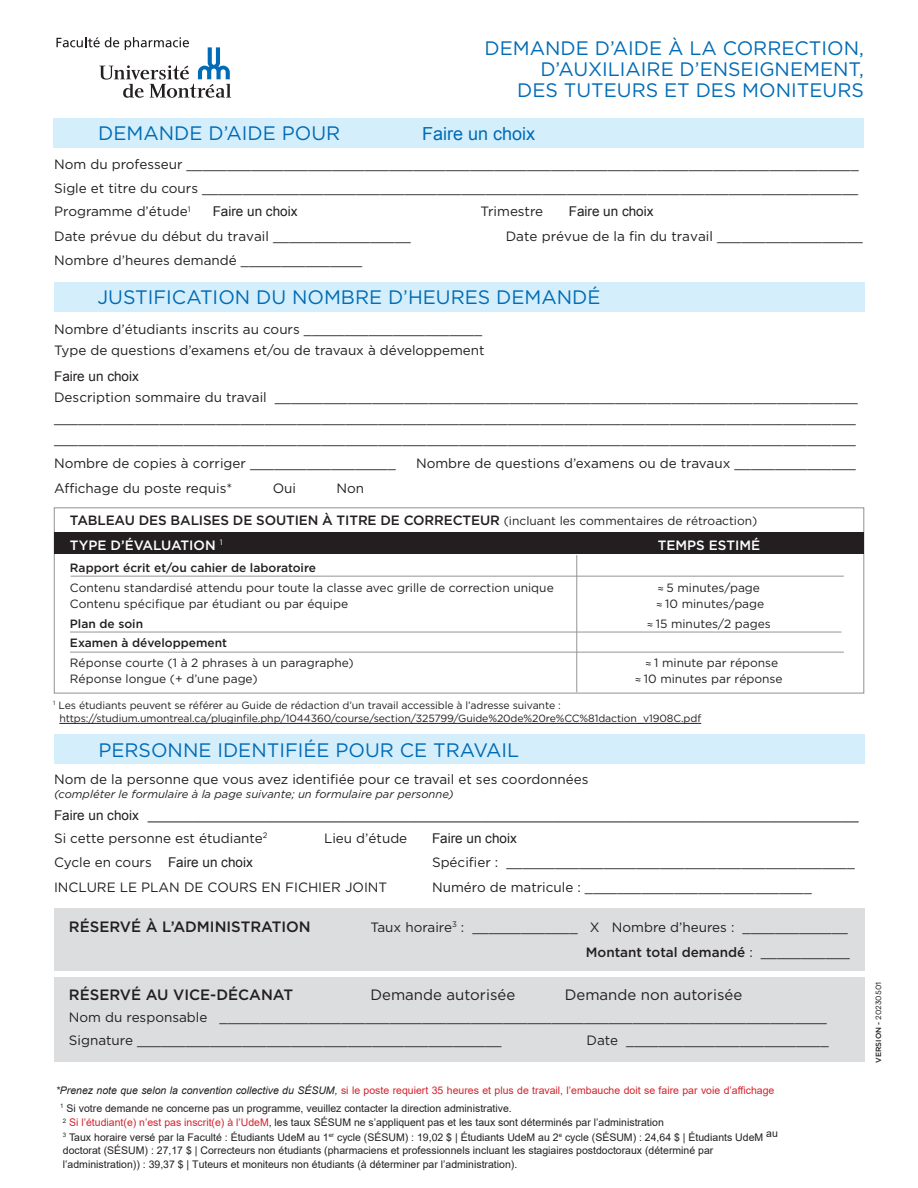
<style>
.page{position:relative;width:918px;height:1188px;background:#fff}
.page>*{position:absolute;margin:0;border:0;box-sizing:border-box;transform-origin:0 0}
.t1{font:19.5px "Gotham";color:#006bb6}
.t2{font:18px "Arial";color:#006bb6}
.t3{font:15px "Gotham";color:#231f20}
.t4{font:500 15px "Gotham";color:#231f20}
.t5{font:13.5px/23.7px "Gotham";color:#231f20;text-align:justify}
.t6{font:500 13.5px "Gotham";letter-spacing:-.01em;color:#231f20}
.t7{font:13.5px "Arial";color:#231f20}
.t8{font:500 13.5px "Gotham";color:#fff}
.t9{font:12px "Gotham";color:#231f20}
.t10{font:500 12px "Gotham";color:#231f20}
.t11{font:italic 11.25px "Gotham";color:#231f20}
.t12{font:10.5px/14.4px "Arial";color:#231f20}
.t13{font:10.5px "Gotham";letter-spacing:-.01em;color:#231f20}
.t14{font:500 7.5px "Gotham";color:#231f20}
.s1{font-weight:400;font-size:12px}
.s2{font-family:"Calibri"}
.s3{font-family:"Arial";font-size:13.5px}
.s4{font-family:"Arial"}
.s5{font-weight:400}
.s6{font-style:italic}
.s7{color:#d1232a}
.s8{font-style:inherit}
.s9{font-family:"Object Sans";font-weight:400}
</style>
<div class="page">
<div style="left:54px;top:119px;width:810px;height:29px;background:#d4effb"></div>
<svg style="left:56px;top:37px;width:175px;height:61px"></svg>
<div style="left:54px;top:283px;width:810px;height:29px;background:#d4effb"></div>
<div style="left:54px;top:735px;width:810px;height:29px;background:#d4effb"></div>
<div style="left:54px;top:908px;width:810px;height:63px;background:#dcdddf"></div>
<div style="left:54px;top:977px;width:810px;height:85px;background:#dcdddf"></div>
<div style="left:54px;top:533px;width:809px;height:21px;background:#231f20"></div>
<hr style="left:59px;top:723px;width:642px;height:1px;background:#231f20">
<hr style="left:577px;top:555px;width:1px;height:137px;background:#939598">
<hr style="left:71px;top:576px;width:773px;height:1px;background:#939598">
<hr style="left:70px;top:652px;width:774px;height:1px;background:#939598">
<hr style="left:70px;top:632px;width:771px;height:1px;background:#939598">
<p class="t1" style="left:485px;top:37px;width:381px">DEMANDE D’AIDE À LA CORRECTION,</p>
<p class="t1" style="left:540px;top:58px;width:325px">D’AUXILIAIRE D’ENSEIGNEMENT,</p>
<p class="t1" style="left:517px;top:79px;width:348px">DES TUTEURS ET DES MONITEURS</p>
<p class="t1" style="left:98px;top:123px;width:244px">DEMANDE D’AIDE POUR</p>
<p class="t2" style="left:422px;top:122px;width:115px">Faire un choix</p>
<p class="t5" style="left:54px;top:152px;width:806px">Nom du professeur ___________________________________________________________________________________ Sigle et titre du cours _________________________________________________________________________________ Programme d’étude<sup>1</sup></p>
<p class="t7" style="left:213px;top:203px;width:86px">Faire un choix</p>
<p class="t5" style="left:481px;top:200px;width:64px">Trimestre</p>
<p class="t7" style="left:569px;top:203px;width:86px">Faire un choix</p>
<p class="t5" style="left:54px;top:224px;width:358px">Date prévue du début du travail _________________</p>
<p class="t5" style="left:506px;top:224px;width:359px">Date prévue de la fin du travail __________________</p>
<p class="t5" style="left:54px;top:248px;width:310px">Nombre d’heures demandé _______________</p>
<p class="t1" style="left:97px;top:287px;width:505px">JUSTIFICATION DU NOMBRE D’HEURES DEMANDÉ</p>
<p class="t5" style="left:54px;top:317px;width:430px">Nombre d’étudiants inscrits au cours ______________________</p>
<p class="t5" style="left:54px;top:338px;width:432px">Type de questions d’examens et/ou de travaux à développement</p>
<p class="t7" style="left:54px;top:367px;width:86px">Faire un choix</p>
<p class="t5" style="left:54px;top:385px;width:805px">Description sommaire du travail ________________________________________________________________________</p>
<p class="t5" style="left:54px;top:406px;width:803px">___________________________________________________________________________________________________</p>
<p class="t5" style="left:54px;top:427px;width:803px">___________________________________________________________________________________________________</p>
<p class="t5" style="left:54px;top:451px;width:343px">Nombre de copies à corriger __________________</p>
<p class="t5" style="left:416px;top:451px;width:441px">Nombre de questions d’examens ou de travaux _______________</p>
<p class="t5" style="left:54px;top:476px;width:180px">Affichage du poste requis*</p>
<p class="t5" style="left:273px;top:476px;width:25px">Oui</p>
<p class="t5" style="left:337px;top:476px;width:29px">Non</p>
<p class="t6" style="left:70px;top:513px;width:689px">TABLEAU DES BALISES DE SOUTIEN À TITRE DE CORRECTEUR <span class="s1">(incluant les commentaires de rétroaction)</span></p>
<p class="t8" style="left:70px;top:537px;width:154px">TYPE D’ÉVALUATION <sup>1</sup></p>
<p class="t8" style="left:658px;top:537px;width:104px">TEMPS ESTIMÉ</p>
<p class="t10" style="left:70px;top:561px;width:248px">Rapport écrit et/ou cahier de laboratoire</p>
<p class="t9" style="left:70px;top:581px;width:485px">Contenu standardisé attendu pour toute la classe avec grille de correction unique</p>
<p class="t9" style="left:658px;top:581px;width:104px"><span class="s2">≈</span> 5 minutes/page</p>
<p class="t9" style="left:70px;top:597px;width:280px">Contenu spécifique par étudiant ou par équipe</p>
<p class="t9" style="left:657px;top:597px;width:109px"><span class="s2">≈</span> 10 minutes/page</p>
<p class="t10" style="left:70px;top:616px;width:75px">Plan de soin</p>
<p class="t9" style="left:647px;top:617px;width:125px"><span class="s2">≈</span> 15 minutes/2 pages</p>
<p class="t10" style="left:70px;top:636px;width:159px">Examen à développement</p>
<p class="t9" style="left:70px;top:656px;width:285px">Réponse courte (1 à 2 phrases à un paragraphe)</p>
<p class="t9" style="left:646px;top:656px;width:134px"><span class="s2">≈</span> 1 minute par réponse</p>
<p class="t9" style="left:70px;top:672px;width:189px">Réponse longue (+ d’une page)</p>
<p class="t9" style="left:635px;top:672px;width:149px"><span class="s2">≈</span> 10 minutes par réponse</p>
<p class="t13" style="left:53px;top:699px;width:509px"><sup>1</sup> Les étudiants peuvent se référer au Guide de rédaction d’un travail accessible à l’adresse suivante :</p>
<p class="t13" style="left:59px;top:712px;width:643px">https://studium.umontreal.ca/pluginfile.php/1044360/course/section/325799/Guide%20de%20re%CC%81daction_v1908C.pdf</p>
<p class="t1" style="left:98px;top:739px;width:422px">PERSONNE IDENTIFIÉE POUR CE TRAVAIL</p>
<p class="t5" style="left:54px;top:768px;width:536px">Nom de la personne que vous avez identifiée pour ce travail et ses coordonnées</p>
<p class="t11" style="left:54px;top:788px;width:401px">(compléter le formulaire à la page suivante; un formulaire par personne)</p>
<p class="t3" style="left:54px;top:807px;width:806px"><span class="s3">Faire un choix</span> _______________________________________________________________________________</p>
<p class="t5" style="left:54px;top:826px;width:215px">Si cette personne est étudiante<sup>2</sup></p>
<p class="t5" style="left:324px;top:826px;width:85px">Lieu d’étude</p>
<p class="t7" style="left:432px;top:829px;width:86px">Faire un choix</p>
<p class="t5" style="left:54px;top:850px;width:200px">Cycle en cours <span class="s4">Faire un choix</span></p>
<p class="t5" style="left:432px;top:850px;width:424px">Spécifier : ___________________________________________</p>
<p class="t5" style="left:54px;top:876px;width:335px">INCLURE LE PLAN DE COURS EN FICHIER JOINT</p>
<p class="t5" style="left:432px;top:876px;width:381px">Numéro de matricule : ____________________________</p>
<p class="t4" style="left:69px;top:918px;width:243px">RÉSERVÉ À L’ADMINISTRATION</p>
<p class="t5" style="left:370px;top:915px;width:479px">Taux horaire<sup>3</sup> : _____________ X Nombre d’heures : _____________</p>
<p class="t6" style="left:586px;top:945px;width:266px">Montant total demandé <span class="s5">: ___________</span></p>
<p class="t4" style="left:69px;top:986px;width:226px">RÉSERVÉ AU VICE-DÉCANAT</p>
<p class="t3" style="left:370px;top:986px;width:146px">Demande autorisée</p>
<p class="t3" style="left:565px;top:986px;width:179px">Demande non autorisée</p>
<p class="t5" style="left:69px;top:1005px;width:760px">Nom du responsable ___________________________________________________________________________</p>
<p class="t5" style="left:69px;top:1028px;width:434px">Signature _____________________________________________</p>
<p class="t5" style="left:587px;top:1028px;width:244px">Date _________________________</p>
<p class="t12" style="left:60px;top:1081px;width:716px;line-height:17.9px;text-indent:-4px"><span class="s6">*Prenez note que selon la convention collective du SÉSUM,</span> <span class="s7">si le poste requiert 35 heures et plus de travail, l’embauche doit se faire par voie d’affichage<br></span><sup>1</sup> Si votre demande ne concerne pas un programme, veuillez contacter la direction administrative.</p>
<p class="t12" style="left:63px;top:1115px;width:716px"><sup>2</sup> <span class="s7">Si l’étudiant(e) n’est pas inscrit(e) à l’UdeM</span>, les taux SÉSUM ne s’appliquent pas et les taux sont déterminés par l’administration<br><sup>3</sup> Taux horaire versé par la Faculté : Étudiants UdeM au 1<sup>er</sup> cycle (SÉSUM) : <span class="s8">19,02</span> $ | Étudiants UdeM au 2<sup>e</sup> cycle (SÉSUM) : <span class="s8">24,64</span> $ | Étudiants UdeM au</p>
<p class="t12" style="left:63px;top:1143px;width:652px"><span class="s8">d</span>octorat (SÉSUM) : <span class="s8">27,17</span> $ | Correcteurs non étudiants (pharmaciens et professionnels incluant les stagiaires postdoctoraux (déterminé par l’administration)) : 39,37 $ | Tuteurs et moniteurs non étudiants (à déterminer par l’administration).</p>
<p class="t14" style="left:874px;top:1063px;width:82px;rotate:-90deg">VERSION - <span class="s9">20230501</span></p>
</div>
